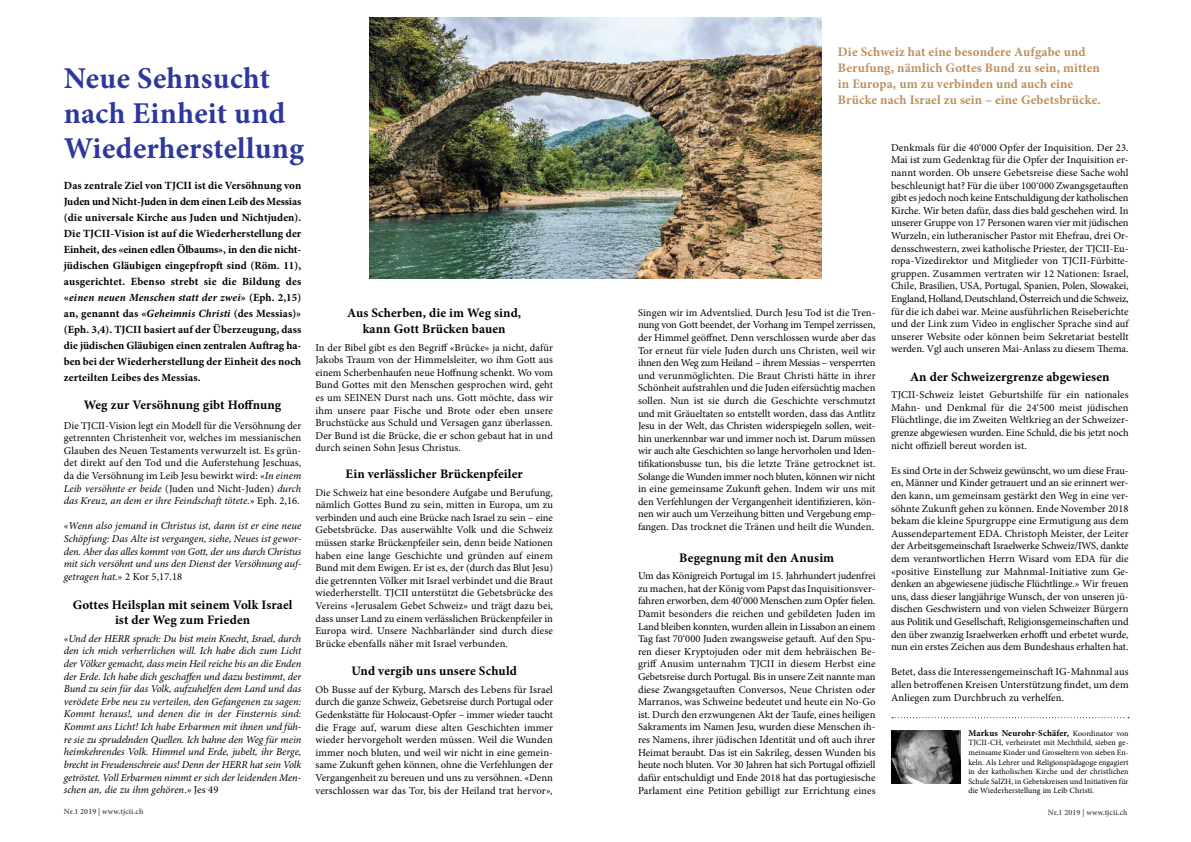
<style>
.page{position:relative;width:1191px;height:842px;background:#fff}
.page>*{position:absolute;margin:0;border:0;box-sizing:border-box;transform-origin:0 0}
.t1{font:700 30.3px/35px "Minion Pro";letter-spacing:.01em;color:#2d379c}
.t2{font:700 13px/15.6px "Minion Pro";letter-spacing:.01em;color:#000;text-align:center}
.t3{font:700 13px/16px "Minion Pro";letter-spacing:.01em;color:#bd8f61}
.t4{font:700 11px/16px "Minion Pro";letter-spacing:.01em;color:#000;text-align:justify}
.t5{font:10.5px/12.6px "Minion Pro";letter-spacing:.005em;color:#000;text-align:justify}
.t6{font:italic 10.5px/12.6px "Minion Pro";letter-spacing:-.005em;color:#000;text-align:justify}
.t7{font:700 9px "Minion Pro";letter-spacing:.015em;color:#000}
.t8{font:8px/9.6px "Minion Pro";letter-spacing:.005em;color:#000;text-align:justify}
.t9{font:600 8px "Minion Pro";letter-spacing:.01em;color:#4d4d4c}
.s1{font-style:italic}
.s2{font-style:normal}
.s3{font-weight:400;font-size:8px}
</style>
<div class="page">
<img style="left:891px;top:730px;width:69px;height:53px">
<svg style="left:892px;top:717px;width:237px;height:1px"></svg>
<img style="left:370px;top:18px;width:451px;height:261px">
<h1 class="t1" style="left:64px;top:60px;width:242px">Neue Sehnsucht nach Einheit und<br>Wiederherstellung</h1>
<p class="t4" style="left:64px;top:177px;width:239px">Das zentrale Ziel von TJCII ist die Versöhnung von Juden und Nicht-Juden in dem einen Leib des Messias (die universale Kirche aus Juden und Nichtjuden).<br>Die TJCII-Vision ist auf die Wiederherstellung der Einheit, des «einen edlen Ölbaums», in den die nicht&shy;jüdischen Gläubigen eingepfropft sind (Röm. 11), ausgerichtet. Ebenso strebt sie die Bildung des «<span class="s1">einen neuen Menschen statt der zwei</span>» (Eph. 2,15) an, genannt das «<span class="s1">Geheimnis Christi</span> (des Messias)» (Eph. 3,4). TJCII basiert auf der Überzeugung, dass die jüdischen Gläubigen einen zentralen Auftrag ha&shy;ben bei der Wiederherstellung der Einheit des noch zerteilten Leibes des Messias.</p>
<p class="t2" style="left:84px;top:397px;width:199px">Weg zur Versöhnung gibt Hoffnung</p>
<p class="t5" style="left:64px;top:419px;width:239px">Die TJCII-Vision legt ein Modell für die Versöhnung der getrennten Christenheit vor, welches im messianischen Glauben des Neuen Testaments verwurzelt ist. Es grün&shy;det direkt auf den Tod und die Auferstehung Jeschuas, da die Versöhnung im Leib Jesu bewirkt wird: «<span class="s1">In einem Leib versöhnte er beide</span> (Juden und Nicht-Juden) <span class="s1">durch das Kreuz, an dem er ihre Feindschaft tötete.</span>» Eph. 2,16.</p>
<p class="t6" style="left:64px;top:520px;width:239px"><span class="s2">«</span>Wenn also jemand in Christus ist, dann ist er eine neue Schöpfung: Das Alte ist vergangen, siehe, Neues ist gewor&shy;den. Aber das alles kommt von Gott, der uns durch Christus mit sich versöhnt und uns den Dienst der Versöhnung auf&shy;getragen hat.<span class="s2">» 2 Kor 5,17.18</span></p>
<p class="t2" style="left:73px;top:596px;width:221px">Gottes Heilsplan mit seinem Volk Israel ist der Weg zum Frieden</p>
<p class="t6" style="left:64px;top:632px;width:239px">«Und der HERR sprach: Du bist mein Knecht, Israel, durch den ich mich verherrlichen will. Ich habe dich zum Licht der Völker gemacht, dass mein Heil reiche bis an die Enden der Erde. Ich habe dich geschaffen und dazu bestimmt, der Bund zu sein für das Volk, aufzuhelfen dem Land und das verödete Erbe neu zu verteilen, den Gefangenen zu sagen:<br>Kommt heraus!, und denen die in der Finsternis sind:<br>Kommt ans Licht! Ich habe Erbarmen mit ihnen und füh&shy;re sie zu sprudelnden Quellen. Ich bahne den Weg für mein heimkehrendes Volk. Himmel und Erde, jubelt, ihr Berge, brecht in Freudenschreie aus! Denn der HERR hat sein Volk getröstet. Voll Erbarmen nimmt er sich der leidenden Men&shy;schen an, die zu ihm gehören<span class="s2">.</span>» <span class="s2">Jes 49</span></p>
<p class="t2" style="left:347px;top:305px;width:176px">Aus Scherben, die im Weg sind, kann Gott Brücken bauen</p>
<p class="t5" style="left:315px;top:341px;width:239px">In der Bibel gibt es den Begriff «Brücke» ja nicht, dafür Jakobs Traum von der Himmelsleiter, wo ihm Gott aus einem Scherbenhaufen neue Hoffnung schenkt. Wo vom Bund Gottes mit den Menschen gesprochen wird, geht es um SEINEN Durst nach uns. Gott möchte, dass wir ihm unsere paar Fische und Brote oder eben unsere Bruchstücke aus Schuld und Versagen ganz überlassen.<br>Der Bund ist die Brücke, die er schon gebaut hat in und durch seinen Sohn Jesus Christus.</p>
<p class="t2" style="left:346px;top:466px;width:179px">Ein verlässlicher Brückenpfeiler</p>
<p class="t5" style="left:315px;top:486px;width:239px">Die Schweiz hat eine besondere Aufgabe und Berufung, nämlich Gottes Bund zu sein, mitten in Europa, um zu verbinden und auch eine Brücke nach Israel zu sein – eine Gebetsbrücke. Das auserwählte Volk und die Schweiz müssen starke Brückenpfeiler sein, denn beide Nationen haben eine lange Geschichte und gründen auf einem Bund mit dem Ewigen. Er ist es, der (durch das Blut Jesu) die getrennten Völker mit Israel verbindet und die Braut wiederherstellt. TJCII unterstützt die Gebetsbrücke des Vereins «Jerusalem Gebet Schweiz» und trägt dazu bei, dass unser Land zu einem verlässlichen Brückenpfeiler in Europa wird. Unsere Nachbarländer sind durch diese Brücke ebenfalls näher mit Israel verbunden.</p>
<p class="t2" style="left:351px;top:663px;width:167px">Und vergib uns unsere Schuld</p>
<p class="t5" style="left:315px;top:683px;width:239px">Ob Busse auf der Kyburg, Marsch des Lebens für Israel durch die ganze Schweiz, Gebetsreise durch Portugal oder Gedenkstätte für Holocaust-Opfer – immer wieder taucht die Frage auf, warum diese alten Geschichten immer wieder hervorgeholt werden müssen. Weil die Wunden immer noch bluten, und weil wir nicht in eine gemein&shy;same Zukunft gehen können, ohne die Verfehlungen der Vergangenheit zu bereuen und uns zu versöhnen. «Denn verschlossen war das Tor, bis der Heiland trat hervor<span class="s1">»,</span></p>
<p class="t3" style="left:838px;top:44px;width:264px">Die Schweiz hat eine besondere Aufgabe und Berufung, nämlich Gottes Bund zu sein, mitten in Europa, um zu verbinden und auch eine Brücke nach Israel zu sein – eine Gebetsbrücke.</p>
<p class="t5" style="left:638px;top:306px;width:239px">Singen wir im Adventslied. Durch Jesu Tod ist die Tren&shy;nung von Gott beendet, der Vorhang im Tempel zerrissen, der Himmel geöffnet. Denn verschlossen wurde aber das Tor erneut für viele Juden durch uns Christen, weil wir ihnen den Weg zum Heiland – ihrem Messias – versperrten und verunmöglichten. Die Braut Christi hätte in ihrer Schönheit aufstrahlen und die Juden eifersüchtig machen sollen. Nun ist sie durch die Geschichte verschmutzt und mit Gräueltaten so entstellt worden, dass das Antlitz Jesu in der Welt, das Christen widerspiegeln sollen, weit&shy;hin unerkennbar war und immer noch ist. Darum müssen wir auch alte Geschichten so lange hervorholen und Iden&shy;tifikationsbusse tun, bis die letzte Träne getrocknet ist.<br>Solange die Wunden immer noch bluten, können wir nicht in eine gemeinsame Zukunft gehen. Indem wir uns mit den Verfehlungen der Vergangenheit identifizieren, kön&shy;nen wir auch um Verzeihung bitten und Vergebung emp&shy;fangen. Das trocknet die Tränen und heilt die Wunden.</p>
<p class="t2" style="left:679px;top:549px;width:156px">Begegnung mit den Anusim</p>
<p class="t5" style="left:638px;top:570px;width:239px">Um das Königreich Portugal im 15. Jahrhundert judenfrei zu machen, hat der König vom Papst das Inquisitionsver&shy;fahren erworben, dem 40‘000 Menschen zum Opfer fielen.<br>Damit besonders die reichen und gebildeten Juden im Land bleiben konnten, wurden allein in Lissabon an einem Tag fast 70‘000 Juden zwangsweise getauft. Auf den Spu&shy;ren dieser Kryptojuden oder mit dem hebräischen Be&shy;griff Anusim unternahm TJCII in diesem Herbst eine Gebetsreise durch Portugal. Bis in unsere Zeit nannte man diese Zwangsgetauften Conversos, Neue Christen oder Marranos, was Schweine bedeutet und heute ein No-Go ist. Durch den erzwungenen Akt der Taufe, eines heiligen Sakraments im Namen Jesu, wurden diese Menschen ih&shy;res Namens, ihrer jüdischen Identität und oft auch ihrer Heimat beraubt. Das ist ein Sakrileg, dessen Wunden bis heute noch bluten. Vor 30 Jahren hat sich Portugal offiziell dafür entschuldigt und Ende 2018 hat das portugiesische Parlament eine Petition gebilligt zur Errichtung eines</p>
<p class="t5" style="left:891px;top:141px;width:240px">Denkmals für die 40‘000 Opfer der Inquisition. Der 23.<br>Mai ist zum Gedenktag für die Opfer der Inquisition er&shy;nannt worden. Ob unsere Gebetsreise diese Sache wohl beschleunigt hat? Für die über 100‘000 Zwangsgetauften gibt es jedoch noch keine Entschuldigung der katholischen Kirche. Wir beten dafür, dass dies bald geschehen wird. In unserer Gruppe von 17 Personen waren vier mit jüdischen Wurzeln, ein lutheranischer Pastor mit Ehefrau, drei Or&shy;densschwestern, zwei katholische Priester, der TJCII-Eu&shy;ropa-Vizedirektor und Mitglieder von TJCII-Fürbitte&shy;gruppen. Zusammen vertraten wir 12 Nationen: Israel, Chile, Brasilien, USA, Portugal, Spanien, Polen, Slowakei, England, Holland, Deutschland, Österreich und die Schweiz, für die ich dabei war. Meine ausführlichen Reiseberichte und der Link zum Video in englischer Sprache sind auf unserer Website oder können beim Sekretariat bestellt werden. Vgl auch unseren Mai-Anlass zu diesem Thema.</p>
<p class="t2" style="left:910px;top:368px;width:201px">An der Schweizergrenze abgewiesen</p>
<p class="t5" style="left:891px;top:389px;width:239px">TJCII-Schweiz leistet Geburtshilfe für ein nationales Mahn- und Denkmal für die 24‘500 meist jüdischen Flüchtlinge, die im Zweiten Weltkrieg an der Schweizer&shy;grenze abgewiesen wurden. Eine Schuld, die bis jetzt noch nicht offiziell bereut worden ist.</p>
<p class="t5" style="left:891px;top:464px;width:239px">Es sind Orte in der Schweiz gewünscht, wo um diese Frau&shy;en, Männer und Kinder getrauert und an sie erinnert wer&shy;den kann, um gemeinsam gestärkt den Weg in eine ver&shy;söhnte Zukunft gehen zu können. Ende November 2018 bekam die kleine Spurgruppe eine Ermutigung aus dem Aussendepartement EDA. Christoph Meister, der Leiter der Arbeitsgemeinschaft Israelwerke Schweiz/IWS, dankte dem verantwortlichen Herrn Wisard vom EDA für die «positive Einstellung zur Mahnmal-Initiative zum Ge&shy;denken an abgewiesene jüdische Flüchtlinge.» Wir freuen uns, dass dieser langjährige Wunsch, der von unseren jü&shy;dischen Geschwistern und von vielen Schweizer Bürgern aus Politik und Gesellschaft, Religionsgemeinschaften und den über zwanzig Israelwerken erhofft und erbetet wurde, nun ein erstes Zeichen aus dem Bundeshaus erhalten hat.</p>
<p class="t5" style="left:891px;top:666px;width:239px">Betet, dass die Interessengemeinschaft IG-Mahnmal aus allen betroffenen Kreisen Unterstützung findet, um dem Anliegen zum Durchbruch zu verhelfen.</p>
<p class="t7" style="left:968px;top:727px;width:162px">Markus Neurohr-Schäfer, <span class="s3">Koordinator von</span></p>
<p class="t8" style="left:968px;top:738px;width:162px">TJCII-CH, verheiratet mit Mechthild, sieben ge&shy;meinsame Kinder und Grosseltern von sieben En&shy;keln. Als Lehrer und Religionspädagoge engagiert in der katholischen Kirche und der christlichen Schule SalZH, in Gebetskreisen und Initiativen für die Wiederherstellung im Leib Christi.</p>
<p class="t9" style="left:64px;top:806px;width:81px">Nr.1 2019 | www.tjcii.ch</p>
<p class="t9" style="left:1048px;top:807px;width:81px">Nr.1 2019 | www.tjcii.ch</p>
</div>
